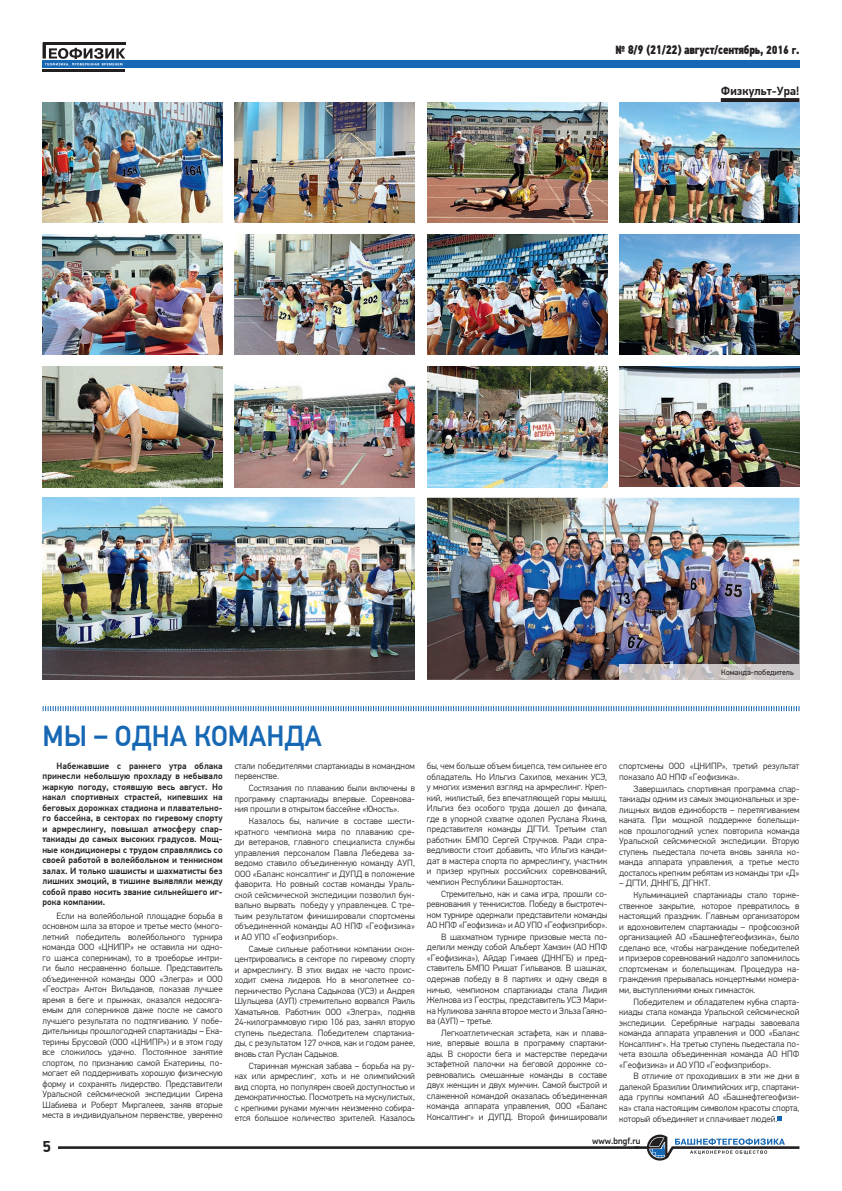
<style>
.page{position:relative;width:842px;height:1191px;background:#fff}
.page>*{position:absolute;margin:0;border:0;box-sizing:border-box;transform-origin:0 0}
.t1{font:500 29px "PF Din Text Pro";color:#1768b4;scale:.95 1}
.t2{font:700 16px "PF Din Display Pro";color:#231f20}
.t3{font:900 12.5px "PF Din Text Pro";letter-spacing:-.025em;color:#231f20;scale:.8 1}
.t4{font:700 12px "PF Din Display Pro";color:#231f20}
.t5{font:300 9px/10.5px "PF Din Text Pro";color:#231f20;text-align:justify}
.t6{font:500 9px/10.5px "PF Din Text Pro";letter-spacing:.01em;color:#231f20;text-align:justify}
.t7{font:500 9px "PF Din Display Pro";color:#231f20}
.t8{font:8px "PF Din Text Pro";color:#231f20}
.s1{font-size:11.9px}
</style>
<div class="page">
<svg style="left:635px;top:1134px;width:164px;height:26px"></svg>
<hr style="left:58px;top:1146px;width:581px;height:2px;background:#231f20">
<div style="left:125px;top:60px;width:674px;height:7px;background:#1768b4"></div>
<div style="left:43px;top:60px;width:82px;height:7px;background:#1768b4"></div>
<hr style="left:43px;top:69px;width:82px;height:3px;background:#231f20">
<svg style="left:43px;top:43px;width:82px;height:23px"></svg>
<svg style="left:777px;top:1116px;width:5px;height:5px"></svg>
<svg style="left:721px;top:98px;width:78px;height:4px"></svg>
<img style="left:43px;top:367px;width:180px;height:120px">
<img style="left:43px;top:102px;width:180px;height:120px">
<img style="left:42px;top:234px;width:181px;height:120px">
<img style="left:235px;top:102px;width:180px;height:120px">
<img style="left:235px;top:377px;width:180px;height:110px">
<img style="left:42px;top:498px;width:373px;height:182px">
<img style="left:427px;top:498px;width:372px;height:182px">
<img style="left:427px;top:102px;width:180px;height:120px">
<img style="left:427px;top:234px;width:180px;height:120px">
<img style="left:427px;top:367px;width:180px;height:120px">
<img style="left:235px;top:234px;width:180px;height:120px">
<img style="left:619px;top:102px;width:180px;height:120px">
<img style="left:619px;top:367px;width:180px;height:120px">
<img style="left:619px;top:234px;width:180px;height:120px">
<svg style="left:42px;top:706px;width:758px;height:6px"></svg>
<svg style="left:799px;top:665px;width:1px;height:14px"></svg>
<img style="left:619px;top:665px;width:180px;height:14px">
<h3 class="t3" style="left:615px;top:42px;width:232px"><span class="s1">№</span> 8/9 (21/22) август/сентябрь<span class="s1">, 2016 г.</span></h3>
<h3 class="t4" style="left:721px;top:84px;width:80px">Физкульт-Ура!</h3>
<p class="t8" style="left:721px;top:667px;width:74px">Команда-победитель</p>
<h1 class="t1" style="left:43px;top:719px;width:295px">мы – одна команда</h1>
<p class="t6" style="left:42px;top:760px;width:182px;text-indent:14px">набежавшие с раннего утра облака принесли небольшую прохладу в небывало жаркую погоду, стоявшую весь август. но накал спортивных страстей, кипевших на беговых дорожках стадиона и плавательно&shy;го бассейна, в секторах по гиревому спорту и армреслингу, повышал атмосферу спар&shy;такиады до самых высоких градусов. мощ&shy;ные кондиционеры с трудом справлялись со своей работой в волейбольном и теннисном залах. и только шашисты и шахматисты без лишних эмоций, в тишине выявляли между собой право носить звание сильнейшего иг&shy;рока компании.</p>
<p class="t5" style="left:42px;top:910px;width:182px;text-indent:14px">Если на волейбольной площадке борьба в основном шла за второе и третье место (много&shy;летний победитель волейбольного турнира команда ООО «ЦНИПР» не оставила ни одно&shy;го шанса соперникам), то в троеборье интри&shy;ги было несравненно больше. Представитель объединенной команды ООО «Элегра» и ООО «Геостра» Антон Вильданов, показав лучшее время в беге и прыжках, оказался недосяга&shy;емым для соперников даже после не самого лучшего результата по подтягиванию. У побе&shy;дительницы прошлогодней спартакиады – Ека&shy;терины Брусовой (ООО «ЦНИПР») и в этом году все сложилось удачно. Постоянное занятие спортом, по признанию самой Екатерины, по&shy;могает ей поддерживать хорошую физическую форму и сохранять лидерство. Представители Уральской сейсмической экспедиции Сирена Шабиева и Роберт Миргалеев, заняв вторые места в индивидуальном первенстве, уверенно</p>
<p class="t5" style="left:235px;top:760px;width:182px">стали победителями спартакиады в командном первенстве.</p>
<p class="t5" style="left:235px;top:783px;width:182px;text-indent:14px">Состязания по плаванию были включены в программу спартакиады впервые. Соревнова&shy;ния прошли в открытом бассейне «Юность».</p>
<p class="t5" style="left:235px;top:816px;width:182px;text-indent:14px">Казалось бы, наличие в составе шести&shy;кратного чемпиона мира по плаванию сре&shy;ди ветеранов, главного специалиста службы управления персоналом Павла Лебедева за&shy;ведомо ставило объединенную команду АУП, ООО «Баланс консалтинг и ДУПД в положение фаворита. Но ровный состав команды Ураль&shy;ской сейсмической экспедиции позволил бук&shy;вально вырвать победу у управленцев. С тре&shy;тьим результатом финишировали спортсмены объединенной команды АО НПФ «Геофизика» и АО УПО «Геофизприбор».</p>
<p class="t5" style="left:235px;top:943px;width:182px;text-indent:14px">Самые сильные работники компании скон&shy;центрировались в секторе по гиревому спорту и армреслингу. В этих видах не часто проис&shy;ходит смена лидеров. Но в многолетнее со&shy;перничество Руслана Садыкова (УСЭ) и Андрея Шульцева (АУП) стремительно ворвался Раиль Хаматьянов. Работник ООО «Элегра», подняв 24-килограммовую гирю 106 раз, занял вторую ступень пьедестала. Победителем спартакиа&shy;ды, с результатом 127 очков, как и годом ранее, вновь стал Руслан Садыков.</p>
<p class="t5" style="left:235px;top:1060px;width:182px;text-indent:14px">Старинная мужская забава – борьба на ру&shy;ках или армреслинг, хоть и не олимпийский вид спорта, но популярен своей доступностью и демократичностью. Посмотреть на мускулистых, с крепкими руками мужчин неизменно собира&shy;ется большое количество зрителей. Казалось</p>
<p class="t5" style="left:427px;top:761px;width:182px">бы, чем больше объем бицепса, тем сильнее его обладатель. Но Ильгиз Сахипов, механик УСЭ, у многих изменил взгляд на армреслинг. Креп&shy;кий, жилистый, без впечатляющей горы мышц, Ильгиз без особого труда дошел до финала, где в упорной схватке одолел Руслана Яхина, представителя команды ДГТИ. Третьим стал работник БМПО Сергей Стручков. Ради спра&shy;ведливости стоит добавить, что Ильгиз канди&shy;дат в мастера спорта по армреслингу, участник и призер крупных российских соревнований, чемпион Республики Башкортостан.</p>
<p class="t5" style="left:427px;top:888px;width:182px;text-indent:14px">Стремительно, как и сама игра, прошли со&shy;ревнования у теннисистов. Победу в быстротеч&shy;ном турнире одержали представители команды АО НПФ «Геофизика» и АО УПО «Геофизприбор».</p>
<p class="t5" style="left:427px;top:931px;width:182px;text-indent:14px">В шахматном турнире призовые места по&shy;делили между собой Альберт Хамзин (АО НПФ «Геофизика»), Айдар Гимаев (ДННГБ) и пред&shy;ставитель БМПО Ришат Гильванов. В шашках, одержав победу в 8 партиях и одну сведя в ничью, чемпионом спартакиады стала Лидия Желнова из Геостры, представитель УСЭ Мари&shy;на Куликова заняла второе место и Эльза Гаяно&shy;ва (АУП) – третье.</p>
<p class="t5" style="left:427px;top:1027px;width:182px;text-indent:14px">Легкоатлетическая эстафета, как и плава&shy;ние, впервые вошла в программу спартаки&shy;ады. В скорости бега и мастерстве передачи эстафетной палочки на беговой дорожке со&shy;ревновались смешанные команды в составе двух женщин и двух мужчин. Самой быстрой и слаженной командой оказалась объединенная команда аппарата управления, ООО «Баланс Консалтинг» и ДУПД. Второй финишировали</p>
<p class="t5" style="left:619px;top:761px;width:182px">спортсмены ООО «ЦНИПР», третий результат показало АО НПФ «Геофизика».</p>
<p class="t5" style="left:619px;top:783px;width:182px;text-indent:14px">Завершилась спортивная программа спар&shy;такиады одним из самых эмоциональных и зре&shy;лищных видов единоборств – перетягиванием каната. При мощной поддержке болельщи&shy;ков прошлогодний успех повторила команда Уральской сейсмической экспедиции. Вторую ступень пьедестала почета вновь заняла ко&shy;манда аппарата управления, а третье место досталось крепким ребятам из команды три «Д»</p>
<p class="t5" style="left:633px;top:877px;width:168px;line-height:11.9px;text-indent:-14px">– ДГТИ, ДННГБ, ДГНКТ.<br>Кульминацией спартакиады стало торже-</p>
<p class="t5" style="left:619px;top:900px;width:182px">ственное закрытие, которое превратилось в настоящий праздник. Главным организатором и вдохновителем спартакиады – профсоюзной организацией АО «Башнефтегеофизика», было сделано все, чтобы награждение победителей и призеров соревнований надолго запомнилось спортсменам и болельщикам. Процедура на&shy;граждения прерывалась концертными номера&shy;ми, выступлениями юных гимнасток.</p>
<p class="t5" style="left:619px;top:996px;width:182px;text-indent:14px">Победителем и обладателем кубка спарта&shy;киады стала команда Уральской сейсмической экспедиции. Серебряные награды завоевала команда аппарата управления и ООО «Баланс Консалтинг». На третью ступень пьедестала по&shy;чета взошла объединенная команда АО НПФ «Геофизика» и АО УПО «Геофизприбор».</p>
<p class="t5" style="left:619px;top:1071px;width:182px;text-indent:14px">В отличие от проходивших в эти же дни в далекой Бразилии Олимпийских игр, спартаки&shy;ада группы компаний АО «Башнефтегеофизи&shy;ка» стала настоящим символом красоты спорта, который объединяет и сплачивает людей.</p>
<h2 class="t2" style="left:42px;top:1137px;width:10px">5</h2>
<p class="t7" style="left:592px;top:1135px;width:50px">www.bngf.ru</p>
</div>
